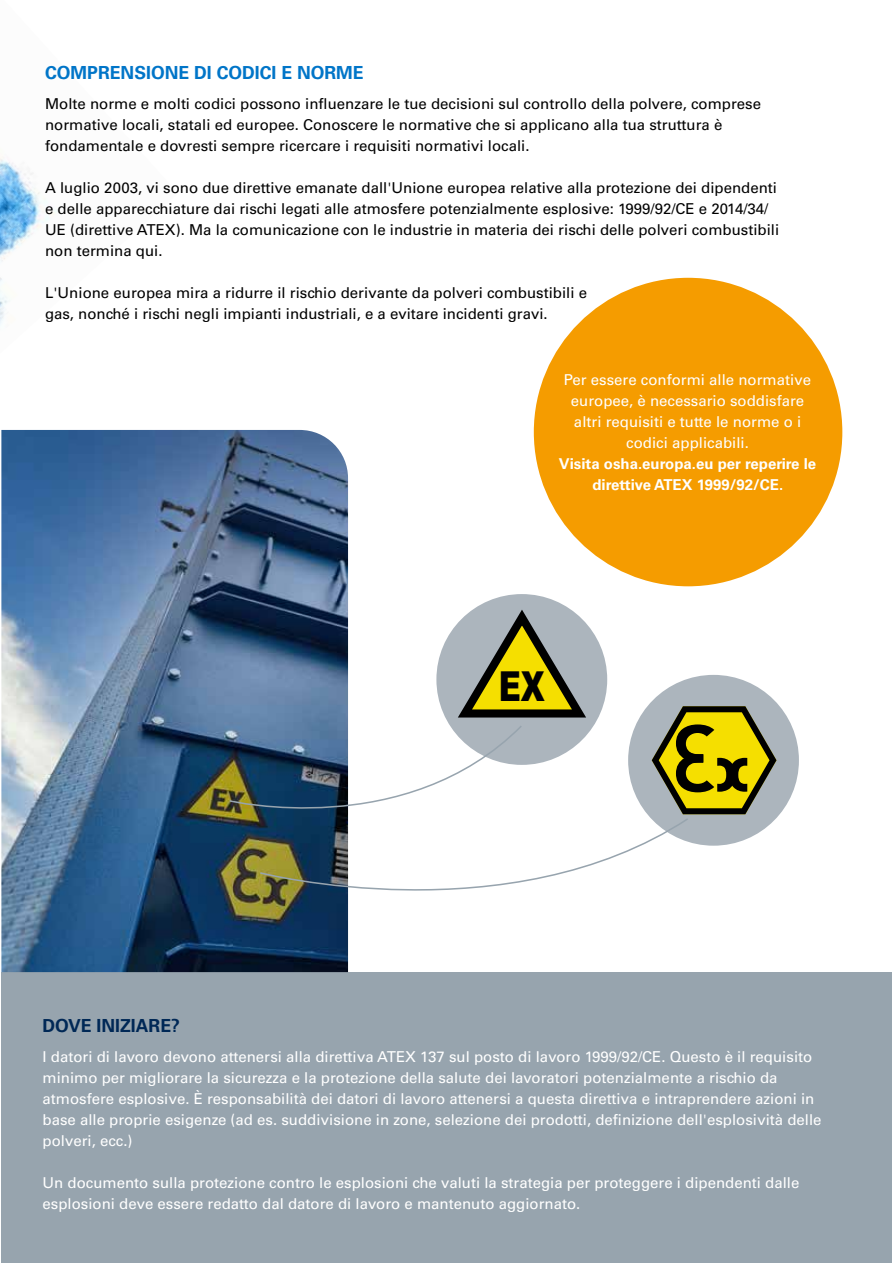
<style>
.page{position:relative;width:893px;height:1263px;background:#fff}
.page>*{position:absolute;margin:0;border:0;box-sizing:border-box;transform-origin:0 0}
.t1{font:900 41.4px "Arial";color:#000;scale:.74 1}
.t2{font:700 18px "Univers LT Pro 65";color:#0075c8}
.t3{font:700 18px "Univers LT Pro 65";color:#002856}
.t4{font:15px/21px "Univers LT Std";color:#fff}
.t5{font:15px/21px "Univers LT Std";color:#000}
.s1{font-weight:700}
</style>
<div class="page">
<img style="left:0;top:158px;width:55px;height:168px">
<div style="left:1px;top:972px;width:891px;height:290px;background:#97a4ae"></div>
<img style="left:1px;top:430px;width:347px;height:542px">
<div style="left:534px;top:278px;width:308px;height:308px;background:#f59c00;border-radius:50%"></div>
<div style="left:436px;top:594px;width:171px;height:171px;background:#acb5bd;border-radius:50%"></div>
<svg style="left:458px;top:610px;width:128px;height:107px"></svg>
<div style="left:628px;top:675px;width:171px;height:171px;background:#acb5bd;border-radius:50%"></div>
<svg style="left:652px;top:706px;width:124px;height:108px"></svg>
<svg style="left:228px;top:724px;width:294px;height:118px"></svg>
<svg style="left:259px;top:817px;width:431px;height:119px"></svg>
<p class="t2" style="left:45px;top:62px;width:320px">COMPRENSIONE DI CODICI E NORME</p>
<p class="t5" style="left:45px;top:93px;width:717px">Molte norme e molti codici possono influenzare le tue decisioni sul controllo della polvere, comprese normative locali, statali ed europee. Conoscere le normative che si applicano alla tua struttura è fondamentale e dovresti sempre ricercare i requisiti normativi locali.</p>
<p class="t5" style="left:45px;top:177px;width:736px">A luglio 2003, vi sono due direttive emanate dall'Unione europea relative alla protezione dei dipendenti e delle apparecchiature dai rischi legati alle atmosfere potenzialmente esplosive: 1999/92/CE e 2014/34/ UE (direttive ATEX). Ma la comunicazione con le industrie in materia dei rischi delle polveri combustibili non termina qui.</p>
<p class="t5" style="left:45px;top:283px;width:543px">L'Unione europea mira a ridurre il rischio derivante da polveri combustibili e gas, nonché i rischi negli impianti industriali, e a evitare incidenti gravi.</p>
<p class="t4" style="left:559px;top:369px;width:259px;text-align:center">Per essere conformi alle normative europee, è necessario soddisfare altri requisiti e tutte le norme o i codici applicabili.<br><span class="s1">Visita osha.europa.eu per reperire le direttive ATEX 1999/92/CE.</span></p>
<p class="t1" style="left:499px;top:656px;width:64px">EX</p>
<p class="t3" style="left:43px;top:1015px;width:139px">DOVE INIZIARE?</p>
<p class="t4" style="left:43px;top:1046px;width:780px">I datori di lavoro devono attenersi alla direttiva ATEX 137 sul posto di lavoro 1999/92/CE. Questo è il requisito minimo per migliorare la sicurezza e la protezione della salute dei lavoratori potenzialmente a rischio da atmosfere esplosive. È responsabilità dei datori di lavoro attenersi a questa direttiva e intraprendere azioni in base alle proprie esigenze (ad es. suddivisione in zone, selezione dei prodotti, definizione dell'esplosività delle polveri, ecc.)</p>
<p class="t4" style="left:43px;top:1172px;width:758px">Un documento sulla protezione contro le esplosioni che valuti la strategia per proteggere i dipendenti dalle esplosioni deve essere redatto dal datore di lavoro e mantenuto aggiornato.</p>
</div>
